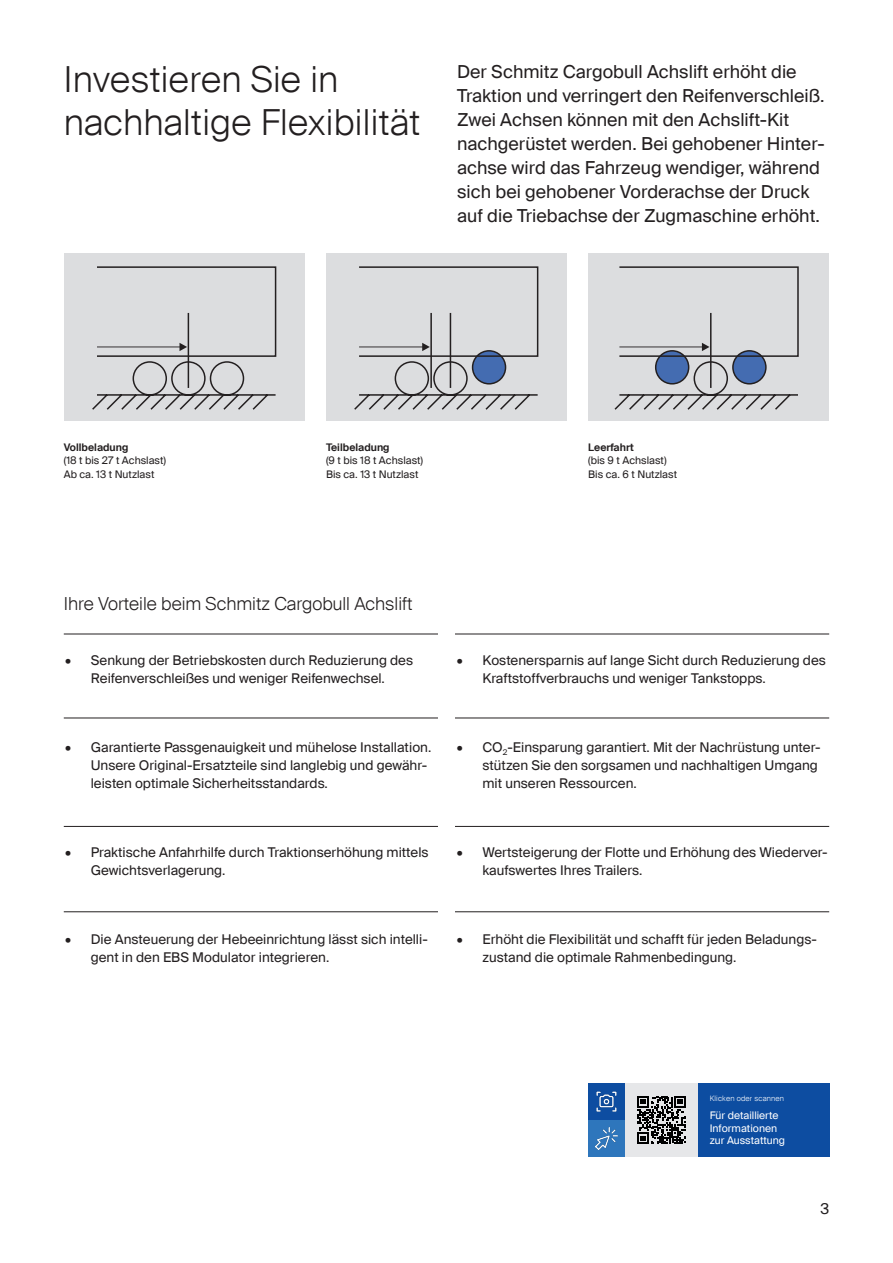
<style>
.page{position:relative;width:893px;height:1263px;background:#fff}
.page>*{position:absolute;margin:0;border:0;box-sizing:border-box;transform-origin:0 0}
.t1{font:300 36px/43.2px "Suisse Intl";letter-spacing:.01em;color:#231f20}
.t2{font:18px/24px "Suisse Intl";color:#231f20}
.t3{font:300 18px "Suisse Intl";color:#231f20}
.t4{font:15px "Suisse Intl";color:#231f20}
.t5{font:13.5px/18px "Suisse Intl";color:#231f20}
.t6{font:10.5px/13.5px "Suisse Intl";color:#231f20}
.t7{font:10.5px/12.6px "Suisse Intl";color:#fff}
.t8{font:600 10.5px "Suisse Intl";color:#231f20}
.t9{font:300 7.5px "Suisse Intl";letter-spacing:.025em;color:#fff}
</style>
<div class="page">
<div style="left:64px;top:253px;width:241px;height:168px;background:#dcdddf"></div>
<div style="left:326px;top:253px;width:241px;height:168px;background:#dcdddf"></div>
<div style="left:588px;top:253px;width:241px;height:168px;background:#dcdddf"></div>
<svg style="left:92px;top:266px;width:95px;height:144px"></svg>
<svg style="left:187px;top:266px;width:262px;height:144px"></svg>
<svg style="left:359px;top:343px;width:71px;height:8px"></svg>
<svg style="left:449px;top:266px;width:350px;height:144px"></svg>
<svg style="left:619px;top:343px;width:90px;height:8px"></svg>
<hr style="left:710px;top:313px;width:1px;height:75px;background:#231f20">
<hr style="left:430px;top:313px;width:2px;height:75px;background:#231f20">
<div style="left:625px;top:1083px;width:73px;height:74px;background:#e6e7e9"></div>
<div style="left:588px;top:1120px;width:37px;height:37px;background:#2e76bc"></div>
<img style="left:596px;top:1127px;width:21px;height:22px">
<div style="left:588px;top:1083px;width:37px;height:37px;background:#0d4da1"></div>
<img style="left:596px;top:1091px;width:21px;height:21px">
<div style="left:698px;top:1083px;width:131px;height:74px;background:#0d4da1"></div>
<hr style="left:64px;top:634px;width:374px;height:1px;background:#231f20">
<hr style="left:455px;top:634px;width:374px;height:1px;background:#231f20">
<hr style="left:64px;top:718px;width:374px;height:1px;background:#231f20">
<hr style="left:455px;top:718px;width:374px;height:1px;background:#231f20">
<hr style="left:64px;top:826px;width:374px;height:1px;background:#231f20">
<hr style="left:455px;top:826px;width:374px;height:1px;background:#231f20">
<hr style="left:64px;top:911px;width:374px;height:1px;background:#231f20">
<hr style="left:455px;top:911px;width:374px;height:1px;background:#231f20">
<svg style="left:637px;top:1096px;width:49px;height:48px"></svg>
<h1 class="t1" style="left:64px;top:58px;width:358px">Investieren Sie in nachhaltige Flexibilität</h1>
<p class="t2" style="left:457px;top:60px;width:369px">Der Schmitz Cargobull Achslift erhöht die Traktion und verringert den Reifenverschleiß.<br>Zwei Achsen können mit den Achslift-Kit nachgerüstet werden. Bei gehobener Hinter&shy;achse wird das Fahrzeug wendiger, während sich bei gehobener Vorderachse der Druck auf die Triebachse der Zugmaschine erhöht.</p>
<p class="t8" style="left:64px;top:441px;width:66px">Vollbeladung</p>
<p class="t6" style="left:64px;top:454px;width:104px">(18 t bis 27 t Achslast)<br>Ab ca. 13 t Nutzlast</p>
<p class="t8" style="left:326px;top:441px;width:65px">Teilbeladung</p>
<p class="t6" style="left:326px;top:454px;width:99px">(9 t bis 18 t Achslast)<br>Bis ca. 13 t Nutzlast</p>
<p class="t8" style="left:588px;top:441px;width:47px">Leerfahrt</p>
<p class="t6" style="left:588px;top:454px;width:90px">(bis 9 t Achslast)<br>Bis ca. 6 t Nutzlast</p>
<h2 class="t3" style="left:64px;top:594px;width:350px">Ihre Vorteile beim Schmitz Cargobull Achslift</h2>
<p class="t5" style="left:65px;top:652px;width:349px;text-align:center">• Senkung der Betriebskosten durch Reduzierung des<br>Reifenverschleißes und weniger Reifenwechsel.</p>
<p class="t5" style="left:482px;top:652px;width:345px;text-indent:-26px">• Kostenersparnis auf lange Sicht durch Reduzierung des<br>Kraftstoffverbrauchs und weniger Tankstopps.</p>
<p class="t5" style="left:91px;top:739px;width:342px;text-indent:-26px">• Garantierte Passgenauigkeit und mühelose Installation.<br>Unsere Original-Ersatzteile sind langlebig und gewähr&shy;leisten optimale Sicherheitsstandards.</p>
<p class="t5" style="left:482px;top:739px;width:340px;text-indent:-26px">• CO<sub>2</sub>-Einsparung garantiert. Mit der Nachrüstung unter&shy;stützen Sie den sorgsamen und nachhaltigen Umgang mit unseren Ressourcen.</p>
<p class="t5" style="left:91px;top:844px;width:339px;text-indent:-26px">• Praktische Anfahrhilfe durch Traktionserhöhung mittels<br>Gewichtsverlagerung.</p>
<p class="t5" style="left:482px;top:844px;width:347px;text-indent:-26px">• Wertsteigerung der Flotte und Erhöhung des Wiederver&shy;kaufswertes Ihres Trailers.</p>
<p class="t5" style="left:91px;top:931px;width:338px;text-indent:-26px">• Die Ansteuerung der Hebeeinrichtung lässt sich intelli&shy;gent in den EBS Modulator integrieren.</p>
<p class="t5" style="left:482px;top:931px;width:336px;text-indent:-26px">• Erhöht die Flexibilität und schafft für jeden Beladungs&shy;zustand die optimale Rahmenbedingung.</p>
<p class="t9" style="left:710px;top:1094px;width:76px">Klicken oder scannen</p>
<p class="t7" style="left:710px;top:1109px;width:77px">Für detaillierte<br>Informationen zur Ausstattung</p>
<p class="t4" style="left:820px;top:1200px;width:10px">3</p>
</div>
